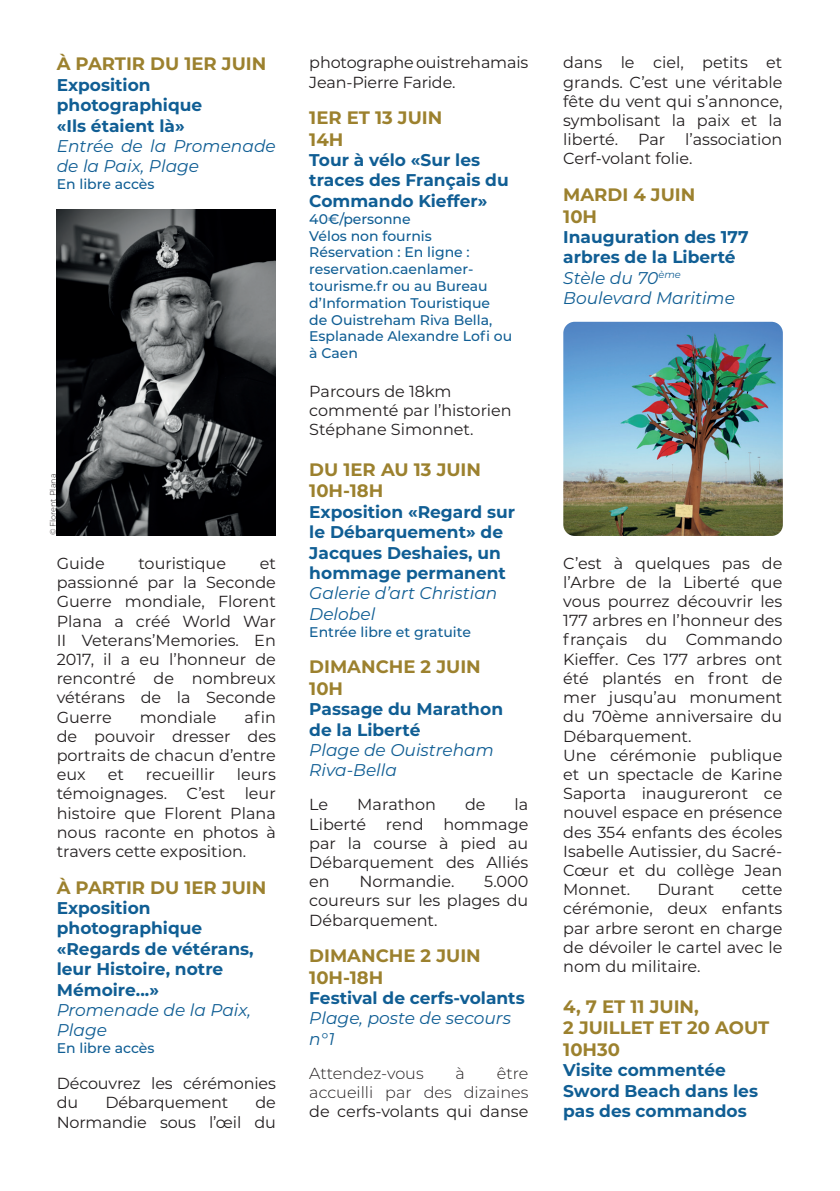
<style>
.page{position:relative;width:840px;height:1191px;background:#fff}
.page>*{position:absolute;margin:0;border:0;box-sizing:border-box;transform-origin:0 0}
.t1{font:700 18px/21.6px "Montserrat";color:#9c812e}
.t2{font:700 17px/20.4px "Montserrat";color:#105e94}
.t3{font:italic 17px/20.4px "Montserrat";color:#105e94}
.t4{font:16px/19.2px "Montserrat";color:#231f20;text-align:justify}
.t5{font:300 16px/19.2px "Montserrat";color:#231f20;text-align:right}
.t6{font:500 14px/16.8px "Montserrat";color:#105e94}
.t7{font:300 8px "Montserrat";color:#231f20}
.s1{font-weight:400;font-style:italic}
</style>
<div class="page">
<img style="left:563px;top:322px;width:219px;height:214px">
<img style="left:57px;top:210px;width:219px;height:325px">
<p class="t1" style="left:57px;top:52px;width:211px">À PARTIR DU 1ER JUIN</p>
<p class="t2" style="left:57px;top:74px;width:147px">Exposition photographique «Ils étaient là»</p>
<p class="t3" style="left:57px;top:135px;width:220px">Entrée de la Promenade de la Paix, Plage</p>
<p class="t6" style="left:57px;top:175px;width:99px">En libre accès</p>
<p class="t7" style="left:48px;top:535px;width:63px;rotate:-90deg">© Florent Plana</p>
<p class="t4" style="left:57px;top:553px;width:49px">Guide</p>
<p class="t4" style="left:138px;top:553px;width:89px">touristique</p>
<p class="t4" style="left:57px;top:553px;width:220px;text-indent:203px">et passionné par la Seconde Guerre mondiale, Florent Plana a créé World War II Veterans’Memories. En 2017, il a eu l’honneur de rencontré de nombreux vétérans de la Seconde Guerre</p>
<p class="t4" style="left:57px;top:707px;width:220px;text-indent:188px">afin de pouvoir dresser des portraits de chacun d’entre eux</p>
<p class="t4" style="left:140px;top:707px;width:78px">mondiale</p>
<p class="t4" style="left:57px;top:764px;width:220px;text-indent:180px">leurs témoignages. C’est leur histoire que Florent Plana nous raconte en photos à travers cette exposition.</p>
<p class="t1" style="left:57px;top:875px;width:211px">À PARTIR DU 1ER JUIN</p>
<p class="t2" style="left:57px;top:897px;width:198px">Exposition photographique «Regards de vétérans, leur Histoire, notre<br>Mémoire...»</p>
<p class="t3" style="left:57px;top:999px;width:196px">Promenade de la Paix,<br>Plage</p>
<p class="t6" style="left:57px;top:1039px;width:99px">En libre accès</p>
<p class="t4" style="left:57px;top:1073px;width:220px">Découvrez les cérémonies du</p>
<p class="t4" style="left:108px;top:764px;width:18px">et</p>
<p class="t4" style="left:146px;top:764px;width:70px">recueillir</p>
<p class="t4" style="left:57px;top:1092px;width:220px;text-align:right">de<br>Normandie sous l’œil du</p>
<p class="t4" style="left:105px;top:1092px;width:124px">Débarquement</p>
<p class="t4" style="left:309px;top:53px;width:220px">photographe ouistrehamais<br>Jean-Pierre Faride.</p>
<p class="t1" style="left:309px;top:106px;width:134px">1ER ET 13 JUIN<br>14H</p>
<p class="t2" style="left:309px;top:149px;width:201px">Tour à vélo «Sur les traces des Français du<br>Commando Kieffer»</p>
<p class="t6" style="left:309px;top:210px;width:204px">40€/personne<br>Vélos non fournis<br>Réservation : En ligne : reservation.caenlamer&shy;tourisme.fr ou au Bureau d’Information Touristique<br>de Ouistreham Riva Bella,<br>Esplanade Alexandre Lofi ou à Caen</p>
<p class="t4" style="left:309px;top:381px;width:204px;text-align:left">Parcours de 18km commenté par l’historien<br>Stéphane Simonnet.</p>
<p class="t1" style="left:309px;top:458px;width:173px">DU 1ER AU 13 JUIN<br>10H-18H</p>
<p class="t2" style="left:309px;top:501px;width:207px">Exposition «Regard sur le Débarquement» de<br>Jacques Deshaies, un hommage permanent</p>
<p class="t3" style="left:309px;top:582px;width:189px">Galerie d’art Christian<br>Delobel</p>
<p class="t6" style="left:309px;top:622px;width:163px">Entrée libre et gratuite</p>
<p class="t1" style="left:309px;top:655px;width:173px">DIMANCHE 2 JUIN<br>10H</p>
<p class="t2" style="left:309px;top:698px;width:195px">Passage du Marathon de la Liberté</p>
<p class="t3" style="left:309px;top:739px;width:186px">Plage de Ouistreham<br>Riva-Bella</p>
<p class="t4" style="left:309px;top:794px;width:20px">Le</p>
<p class="t4" style="left:357px;top:794px;width:80px">Marathon</p>
<p class="t4" style="left:465px;top:794px;width:22px">de</p>
<p class="t4" style="left:309px;top:794px;width:220px;text-indent:205px">la Liberté rend hommage par la course à pied au Débarquement des Alliés en</p>
<p class="t4" style="left:359px;top:871px;width:96px">Normandie.</p>
<p class="t4" style="left:309px;top:871px;width:220px;text-indent:175px">5.000 coureurs sur les plages du Débarquement.</p>
<p class="t1" style="left:309px;top:944px;width:173px">DIMANCHE 2 JUIN<br>10H-18H</p>
<p class="t2" style="left:309px;top:987px;width:217px">Festival de cerfs-volants</p>
<p class="t3" style="left:309px;top:1007px;width:203px">Plage, poste de secours n°1</p>
<p class="t5" style="left:309px;top:1063px;width:116px">Attendez-vous</p>
<p class="t5" style="left:455px;top:1063px;width:11px">à</p>
<p class="t5" style="left:309px;top:1063px;width:220px">être<br>accueilli par des dizaines</p>
<p class="t4" style="left:309px;top:1101px;width:220px">de cerfs-volants qui danse</p>
<p class="t4" style="left:563px;top:53px;width:220px">dans le ciel, petits et grands. C’est une véritable fête du vent qui s’annonce, symbolisant la paix et la liberté. Par l’association Cerf-volant folie.</p>
<p class="t1" style="left:563px;top:183px;width:133px">MARDI 4 JUIN<br>10H</p>
<p class="t2" style="left:563px;top:226px;width:187px">Inauguration des 177 arbres de la Liberté<br><span class="s1">Stèle du 70</span><sup>ème<br></sup><span class="s1">Boulevard Maritime</span></p>
<p class="t4" style="left:563px;top:553px;width:220px;text-align:left">C’est à quelques pas de l’Arbre de la Liberté que vous pourrez découvrir les<br>177 arbres en l’honneur des français du Commando<br>Kieffer. Ces 177 arbres ont été plantés en front de mer jusqu’au monument du 70ème anniversaire du<br>Débarquement.<br>Une cérémonie publique et un spectacle de Karine<br>Saporta inaugureront ce nouvel espace en présence des 354 enfants des écoles<br>Isabelle Autissier, du Sacré-<br>Cœur et du collège Jean<br>Monnet.</p>
<p class="t4" style="left:657px;top:879px;width:59px">Durant</p>
<p class="t4" style="left:563px;top:879px;width:220px;text-indent:178px">cette cérémonie, deux enfants par arbre seront en charge de dévoiler le cartel avec le nom du militaire.</p>
<p class="t1" style="left:563px;top:994px;width:207px">4, 7 ET 11 JUIN,<br>2 JUILLET ET 20 AOUT<br>10H30</p>
<p class="t2" style="left:563px;top:1059px;width:196px">Visite commentée<br>Sword Beach dans les pas des commandos</p>
</div>
